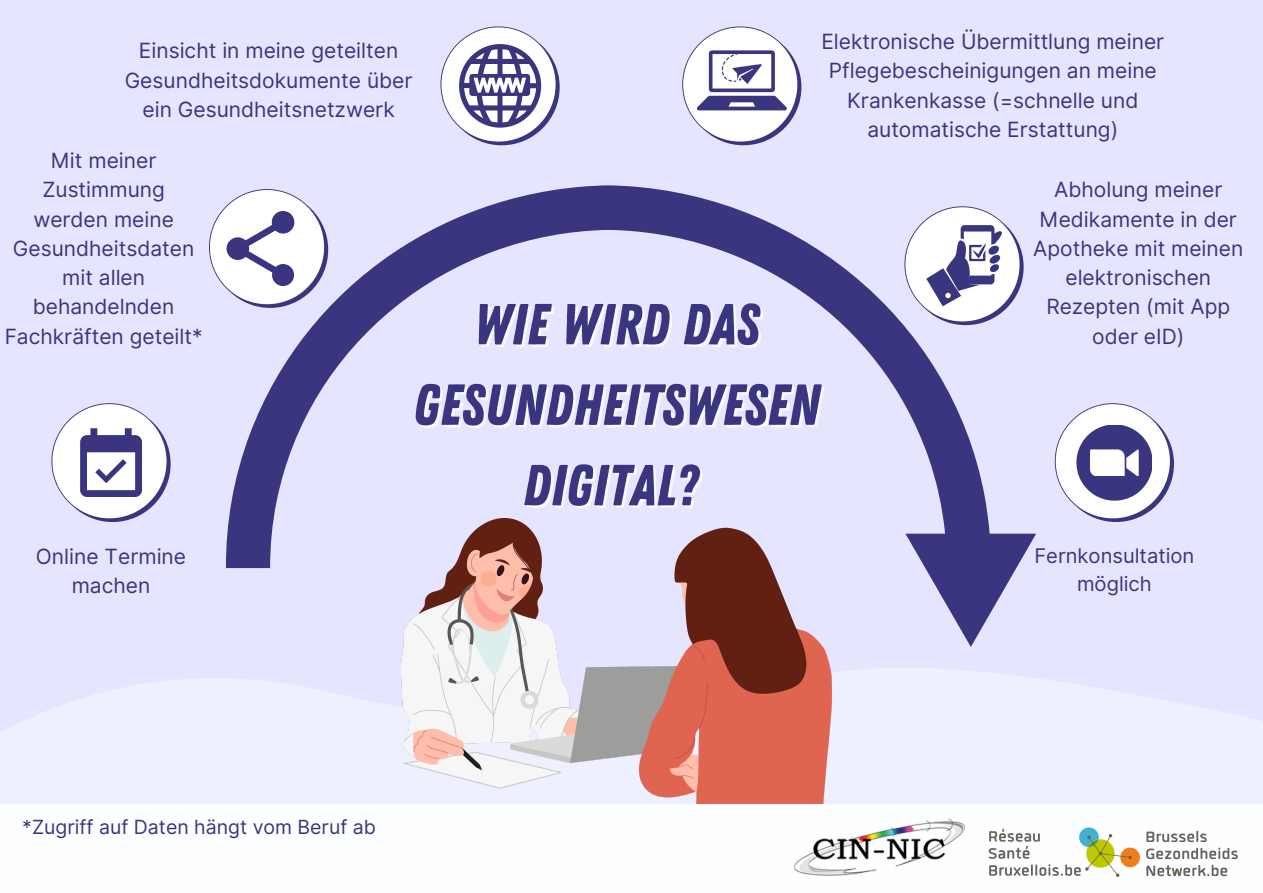
<style>
.page{position:relative;width:1263px;height:893px;background:#e6e5ff}
.page>*{position:absolute;margin:0;border:0;box-sizing:border-box;transform-origin:0 0}
.t1{font:57.75px/80.4px "Zing Rust Base";color:#39367f;text-align:center}
.t2{font:21px/29.2px "Inter";color:#39367f;text-align:center}
.t3{font:20.25px/28.1px "Inter";color:#39367f;text-align:center}
.t4{font:19.5px "Inter";color:#39367f}
</style>
<div class="page">
<svg style="left:226px;top:185px;width:810px;height:462px"></svg>
<div style="left:0;top:668px;width:1263px;height:225px;background:linear-gradient(to bottom,#e7e7ff,#fff)"></div>
<svg style="left:209px;top:189px;width:119px;height:119px"></svg>
<svg style="left:440px;top:26px;width:120px;height:119px"></svg>
<img style="left:794px;top:804px;width:170px;height:72px">
<svg style="left:904px;top:206px;width:120px;height:119px"></svg>
<svg style="left:51px;top:403px;width:120px;height:119px"></svg>
<svg style="left:682px;top:26px;width:119px;height:119px"></svg>
<svg style="left:1055px;top:403px;width:119px;height:119px"></svg>
<div style="left:1073px;top:422px;width:82px;height:81px;background:#fff"></div>
<svg style="left:1077px;top:425px;width:75px;height:75px;fill:#39367f"></svg>
<div style="left:1090px;top:449px;width:48px;height:27px;background:#fff"></div>
<img style="left:401px;top:518px;width:430px;height:286px">
<div style="left:1120px;top:847px;width:20px;height:20px;background:#ef7e18;border-radius:50%"></div>
<svg style="left:1146px;top:831px;width:92px;height:28px"></svg>
<svg style="left:1146px;top:865px;width:81px;height:11px"></svg>
<svg style="left:989px;top:827px;width:143px;height:50px"></svg>
<p class="t2" style="left:125px;top:36px;width:289px">Einsicht in meine geteilten<br>Gesundheitsdokumente über ein Gesundheitsnetzwerk</p>
<p class="t2" style="left:821px;top:27px;width:344px">Elektronische Übermittlung meiner<br>Pflegebescheinigungen an meine<br>Krankenkasse (=schnelle und automatische Erstattung)</p>
<p class="t2" style="left:5px;top:146px;width:199px">Mit meiner<br>Zustimmung werden meine<br>Gesundheitsdaten mit allen behandelnden<br>Fachkräften geteilt*</p>
<p class="t2" style="left:36px;top:542px;width:152px">Online Termine machen</p>
<p class="t1" style="left:413px;top:286px;width:408px">WIE WIRD DAS<br>GESUNDHEITSWESEN<br>DIGITAL?</p>
<p class="t4" style="left:22px;top:815px;width:355px">*Zugriff auf Daten hängt vom Beruf ab</p>
<p class="t2" style="left:1033px;top:175px;width:212px">Abholung meiner<br>Medikamente in der<br>Apotheke mit meinen elektronischen<br>Rezepten (mit App oder eID)</p>
<p class="t3" style="left:1034px;top:541px;width:161px">Fernkonsultation möglich</p>
</div>
